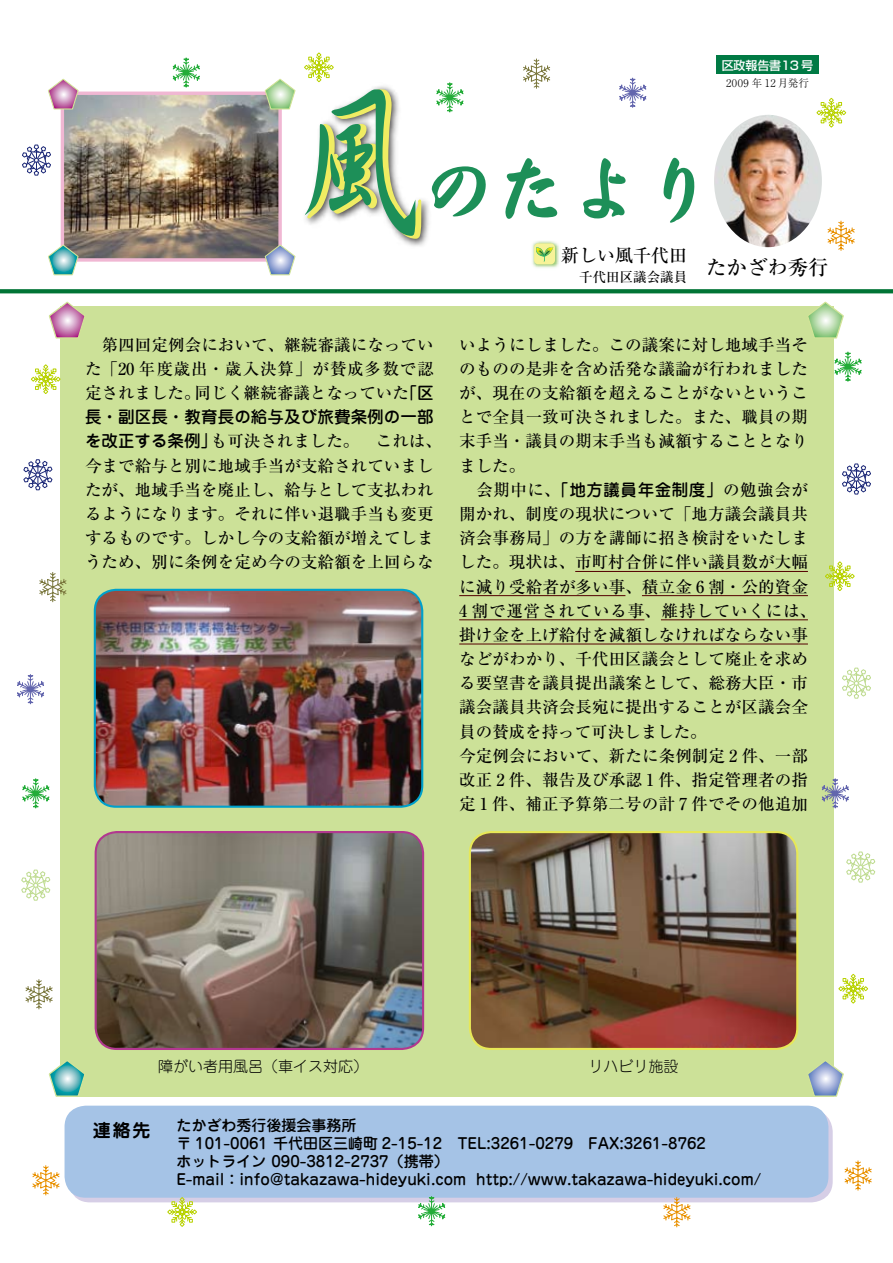
<style>
.page{position:relative;width:893px;height:1263px;background:#fff}
.page>*{position:absolute;margin:0;border:0;box-sizing:border-box;transform-origin:0 0}
.t1{font:500 20.4px "Ryumin Pro";color:#000}
.t2{font:500 18px "Ryumin Pro";color:#000}
.t3{font:700 18px "Jun 501 Pro";color:#000}
.t4{font:500 16.5px/24.2px "Ryumin Pro";letter-spacing:.005em;color:#000}
.t5{font:500 16.5px "Jun 34 Pro";letter-spacing:.005em;color:#000}
.t6{font:500 15px/18px "Jun 34 Pro";color:#000}
.t7{font:300 15px "Jun 101 Pro";color:#000}
.t8{font:500 13.5px "Ryumin Pro";color:#000}
.t9{font:500 12px "Shin Go Pro";letter-spacing:-.01em;color:#fff}
.t10{font:300 10.5px "Ryumin Pro";letter-spacing:.035em;color:#000}
.s1{font-family:"Jun 34 Pro"}
</style>
<div class="page">
<div style="left:60px;top:306px;width:773px;height:791px;background:#cce198"></div>
<svg style="left:0;top:289px;width:893px;height:4px;fill:#007435"></svg>
<div style="left:69px;top:1110px;width:764px;height:92px;background:#d6cee6;border-radius:21px"></div>
<div style="left:65px;top:1106px;width:763px;height:92px;background:#a5c3e6;border-radius:21px"></div>
<hr style="left:575px;top:571px;width:233px;height:1px;background:#530000">
<hr style="left:459px;top:595px;width:166px;height:1px;background:#530000">
<hr style="left:642px;top:595px;width:166px;height:1px;background:#530000">
<hr style="left:459px;top:619px;width:185px;height:1px;background:#530000">
<hr style="left:661px;top:619px;width:147px;height:1px;background:#530000">
<hr style="left:459px;top:644px;width:349px;height:1px;background:#530000">
<img style="left:714px;top:115px;width:108px;height:132px">
<img style="left:532px;top:241px;width:27px;height:27px">
<div style="left:534px;top:243px;width:21px;height:21px;background:#f7f398;border-radius:4px"></div>
<svg style="left:536px;top:247px;width:17px;height:15px"></svg>
<div style="left:716px;top:55px;width:103px;height:19px;background:#007a44"></div>
<img style="left:95px;top:590px;width:327px;height:217px">
<div style="left:94px;top:589px;width:329px;height:219px;border:2px solid #00a0cb;border-radius:21px"></div>
<img style="left:470px;top:832px;width:327px;height:217px">
<div style="left:469px;top:831px;width:329px;height:219px;border:2px solid #e7e857;border-radius:21px"></div>
<img style="left:96px;top:832px;width:327px;height:217px">
<div style="left:95px;top:831px;width:329px;height:219px;border:2px solid #b1388f;border-radius:21px"></div>
<img style="left:65px;top:96px;width:213px;height:162px">
<svg style="left:844px;top:1160px;width:28px;height:31px"></svg>
<svg style="left:821px;top:778px;width:28px;height:31px"></svg>
<svg style="left:416px;top:1196px;width:31px;height:31px"></svg>
<svg style="left:846px;top:851px;width:30px;height:32px"></svg>
<svg style="left:663px;top:1197px;width:28px;height:31px"></svg>
<svg style="left:838px;top:973px;width:30px;height:31px"></svg>
<svg style="left:842px;top:463px;width:29px;height:32px"></svg>
<svg style="left:833px;top:351px;width:29px;height:31px"></svg>
<svg style="left:825px;top:560px;width:30px;height:32px"></svg>
<svg style="left:842px;top:667px;width:29px;height:32px"></svg>
<div style="left:61px;top:92px;width:221px;height:170px;border:3px solid #f0b7d3"></div>
<svg style="left:48px;top:78px;width:31px;height:32px"></svg>
<svg style="left:264px;top:78px;width:32px;height:32px"></svg>
<svg style="left:264px;top:244px;width:32px;height:32px"></svg>
<svg style="left:48px;top:244px;width:31px;height:32px"></svg>
<svg style="left:32px;top:1165px;width:28px;height:31px"></svg>
<svg style="left:17px;top:674px;width:27px;height:31px"></svg>
<svg style="left:39px;top:572px;width:28px;height:31px"></svg>
<svg style="left:22px;top:778px;width:28px;height:31px"></svg>
<svg style="left:166px;top:1197px;width:32px;height:30px"></svg>
<svg style="left:23px;top:459px;width:30px;height:32px"></svg>
<svg style="left:25px;top:979px;width:28px;height:31px"></svg>
<svg style="left:31px;top:364px;width:30px;height:30px"></svg>
<svg style="left:21px;top:869px;width:30px;height:32px"></svg>
<svg style="left:619px;top:77px;width:28px;height:31px"></svg>
<svg style="left:22px;top:144px;width:29px;height:32px"></svg>
<svg style="left:436px;top:82px;width:28px;height:31px"></svg>
<svg style="left:827px;top:220px;width:28px;height:31px"></svg>
<svg style="left:816px;top:97px;width:31px;height:31px"></svg>
<svg style="left:523px;top:58px;width:28px;height:31px"></svg>
<svg style="left:172px;top:57px;width:28px;height:31px"></svg>
<svg style="left:48px;top:301px;width:37px;height:38px"></svg>
<svg style="left:808px;top:301px;width:36px;height:38px"></svg>
<svg style="left:808px;top:1058px;width:36px;height:39px"></svg>
<svg style="left:48px;top:1061px;width:36px;height:36px"></svg>
<img style="left:401px;top:188px;width:31px;height:58px">
<svg style="left:304px;top:52px;width:119px;height:188px"></svg>
<svg style="left:432px;top:166px;width:54px;height:51px"></svg>
<svg style="left:505px;top:158px;width:52px;height:61px"></svg>
<svg style="left:583px;top:158px;width:43px;height:60px"></svg>
<svg style="left:664px;top:157px;width:31px;height:66px"></svg>
<p class="t9" style="left:722px;top:55px;width:93px">区政報告書13 号</p>
<p class="t10" style="left:726px;top:74px;width:84px">2009 年 12 月発行</p>
<p class="t4" style="left:85px;top:331px;width:350px;text-align:justify">　第四回定例会において、継続審議になっていた「20 年度歳出・歳入決算」が賛成多数で認定されました。同じく継続審議となっていた<span class="s1">「区</span></p>
<p class="t5" style="left:85px;top:404px;width:350px">長・副区長・教育長の給与及び旅費条例の一部</p>
<p class="t4" style="left:85px;top:428px;width:358px"><span class="s1">を改正する条例」</span>も可決されました。　これは、今まで給与と別に地域手当が支給されていましたが、地域手当を廃止し、給与として支払われるようになります。それに伴い退職手当も変更するものです。しかし今の支給額が増えてしまうため、別に条例を定め今の支給額を上回らな</p>
<p class="t2" style="left:561px;top:241px;width:127px">新しい風千代田</p>
<p class="t8" style="left:579px;top:266px;width:109px">千代田区議会議員</p>
<p class="t1" style="left:706px;top:252px;width:124px">たかざわ秀行</p>
<p class="t4" style="left:459px;top:331px;width:358px">いようにしました。この議案に対し地域手当そのものの是非を含め活発な議論が行われましたが、現在の支給額を超えることがないということで全員一致可決されました。また、職員の期末手当・議員の期末手当も減額することとなりました。<br>　会期中に、<span class="s1">「地方議員年金制度」</span>の勉強会が開かれ、制度の現状について「地方議会議員共済会事務局」の方を講師に招き検討をいたしました。現状は、市町村合併に伴い議員数が大幅に減り受給者が多い事、積立金 6 割・公的資金<br>4 割で運営されている事、維持していくには、掛け金を上げ給付を減額しなければならない事などがわかり、千代田区議会として廃止を求める要望書を議員提出議案として、総務大臣・市議会議員共済会長宛に提出することが区議会全員の賛成を持って可決しました。<br>今定例会において、新たに条例制定 2 件、一部改正 2 件、報告及び承認 1 件、指定管理者の指定 1 件、補正予算第二号の計 7 件でその他追加</p>
<p class="t7" style="left:158px;top:1054px;width:211px">障がい者用風呂（車イス対応）</p>
<p class="t7" style="left:589px;top:1054px;width:91px">リハビリ施設</p>
<p class="t3" style="left:93px;top:1116px;width:59px">連絡先</p>
<p class="t6" style="left:176px;top:1114px;width:586px">たかざわ秀行後援会事務所<br>〒 101-0061 千代田区三崎町 2-15-12　TEL:3261-0279　FAX:3261-8762<br>ホットライン 090-3812-2737（携帯）<br>E-mail：info@takazawa-hideyuki.com http://www.takazawa-hideyuki.com/</p>
</div>
